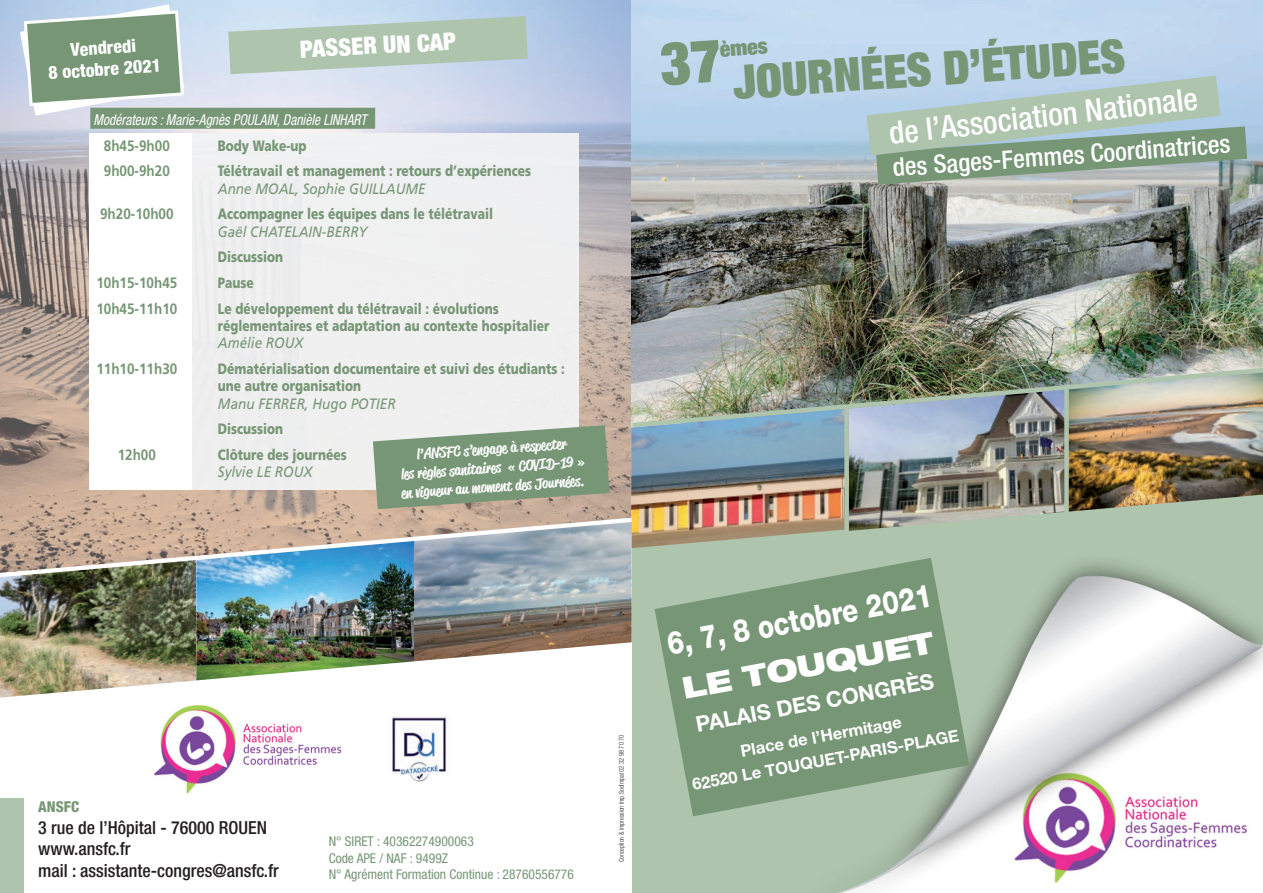
<style>
.page{position:relative;width:1263px;height:893px;background:#fff}
.page>*{position:absolute;margin:0;border:0;box-sizing:border-box;transform-origin:0 0}
.t1{font:900 condensed 46.95px "Helvetica Neue LT Std";color:#779676}
.t2{font:800 31.8px "Helvetica Neue LT Std";color:#fff;scale:.83 1}
.t3{font:500 condensed 31.35px "Helvetica Neue LT Std";color:#fff}
.t4{font:900 expanded 30px "Helvetica Neue LT Std";color:#fff}
.t5{font:500 condensed 25.2px "Helvetica Neue LT Std";color:#fff}
.t6{font:900 condensed 24px "Helvetica Neue LT Std";color:#fff}
.t7{font:900 condensed 21.9px "Helvetica Neue LT Std";color:#779676}
.t8{font:700 21.75px "Helvetica Neue LT Std";color:#fff}
.t9{font:800 condensed 21.45px "Helvetica Neue LT Std";color:#fff}
.t10{font:500 condensed 18px/21.6px "Helvetica Neue LT Std";color:#231f20}
.t11{font:800 condensed 18px/21.6px "Helvetica Neue LT Std";color:#fff;text-align:center}
.t12{font:700 16.5px/24px "Helvetica Neue LT Std";color:#fff;text-align:center}
.t13{font:900 15px/17.2px "Frutiger LT Std";color:#779676;scale:.8 1}
.t14{font:italic 15px "Frutiger LT Std";color:#779676;scale:.9 1}
.t15{font:700 15px "Frutiger LT Std";color:#779676;scale:.9 1}
.t16{font:italic condensed 15px "Helvetica Neue LT Std";color:#fff;scale:.9 1}
.t17{font:800 condensed 15px "Helvetica Neue LT Std";color:#779676}
.t18{font:500 14.4px/19px "Reklame Script";color:#fff;text-align:center}
.t19{font:condensed 13.5px/16.2px "Helvetica Neue LT Std";color:#779676}
.t20{font:300 condensed 6.75px "Helvetica Neue LT Std";color:#231f20;scale:.95 1}
</style>
<div class="page">
<img style="left:0;top:0;width:631px;height:518px">
<div style="left:632px;top:447px;width:631px;height:446px;background:#aec4ad"></div>
<img style="left:631px;top:0;width:632px;height:362px">
<div style="left:0;top:798px;width:23px;height:95px;background:#aec4ad"></div>
<img style="left:154px;top:705px;width:188px;height:89px">
<div style="left:89px;top:133px;width:489px;height:356px;background:#f2f3f4"></div>
<div style="left:89px;top:133px;width:103px;height:356px;background:#fff"></div>
<svg style="left:20px;top:4px;width:165px;height:112px;background:#98b09f"></svg>
<div style="left:90px;top:108px;width:285px;height:21px;background:#779676"></div>
<svg style="left:866px;top:76px;width:381px;height:109px;background:#a1b8ae"></svg>
<svg style="left:228px;top:16px;width:300px;height:58px;background:#b6cabf"></svg>
<img style="left:837px;top:563px;width:426px;height:330px">
<img style="left:0;top:577px;width:196px;height:121px">
<img style="left:631px;top:430px;width:213px;height:118px">
<img style="left:414px;top:520px;width:218px;height:141px">
<img style="left:1069px;top:430px;width:194px;height:82px">
<svg style="left:654px;top:558px;width:315px;height:258px;fill:#779676"></svg>
<img style="left:196px;top:577px;width:218px;height:103px">
<img style="left:849px;top:430px;width:215px;height:101px">
<svg style="left:0;top:518px;width:631px;height:59px;background:#a6aaaa"></svg>
<img style="left:627px;top:362px;width:636px;height:68px">
<div style="left:844px;top:406px;width:5px;height:136px;background:#aec4ad"></div>
<div style="left:1064px;top:386px;width:5px;height:135px;background:#aec4ad"></div>
<img style="left:391px;top:716px;width:58px;height:66px">
<svg style="left:373px;top:425px;width:237px;height:84px;background:#8aa085"></svg>
<div style="left:659px;top:40px;width:62px;height:46px;background:#c1d9f0"></div>
<h3 class="t6" style="left:299px;top:34px;width:158px;rotate:-3deg">PASSER UN CAP</h3>
<h1 class="t1" style="left:731px;top:53px;width:394px;rotate:-4deg">JOURNÉES D’ÉTUDES</h1>
<p class="t11" style="left:46px;top:40px;width:114px;rotate:-4deg">Vendredi<br>8 octobre 2021</p>
<p class="t16" style="left:94px;top:111px;width:305px">Modérateurs : Marie-Agnès POULAIN, Danièle LINHART</p>
<p class="t15" style="left:104px;top:136px;width:75px">8h45-9h00</p>
<p class="t13" style="left:218px;top:137px;width:112px">Body Wake-up</p>
<p class="t15" style="left:104px;top:162px;width:75px">9h00-9h20</p>
<p class="t13" style="left:218px;top:162px;width:393px">Télétravail et management : retours d’expériences</p>
<p class="t14" style="left:218px;top:180px;width:232px">Anne MOAL, Sophie GUILLAUME</p>
<p class="t15" style="left:100px;top:205px;width:83px">9h20-10h00</p>
<p class="t13" style="left:218px;top:205px;width:345px">Accompagner les équipes dans le télétravail</p>
<p class="t14" style="left:218px;top:223px;width:168px">Gaël CHATELAIN-BERRY</p>
<p class="t13" style="left:218px;top:248px;width:83px">Discussion</p>
<p class="t15" style="left:96px;top:274px;width:92px">10h15-10h45</p>
<p class="t13" style="left:218px;top:274px;width:46px">Pause</p>
<p class="t15" style="left:96px;top:300px;width:92px">10h45-11h10</p>
<p class="t13" style="left:218px;top:300px;width:416px">Le développement du télétravail : évolutions réglementaires et adaptation au contexte hospitalier</p>
<p class="t14" style="left:218px;top:334px;width:97px">Amélie ROUX</p>
<p class="t15" style="left:96px;top:360px;width:92px">11h10-11h30</p>
<p class="t13" style="left:218px;top:360px;width:435px">Dématérialisation documentaire et suivi des étudiants : une autre organisation</p>
<p class="t14" style="left:218px;top:395px;width:199px">Manu FERRER, Hugo POTIER</p>
<p class="t13" style="left:218px;top:420px;width:83px">Discussion</p>
<p class="t15" style="left:118px;top:446px;width:44px">12h00</p>
<p class="t13" style="left:218px;top:446px;width:162px">Clôture des journées</p>
<p class="t14" style="left:218px;top:463px;width:107px">Sylvie LE ROUX</p>
<h3 class="t7" style="left:719px;top:35px;width:49px;rotate:-4deg">èmes</h3>
<h3 class="t9" style="left:48px;top:57px;width:106px;rotate:-11deg">6 novembre</h3>
<h3 class="t3" style="left:887px;top:116px;width:312px;rotate:-7deg">de l’Association Nationale</h3>
<h3 class="t5" style="left:892px;top:152px;width:340px;rotate:-4deg">des Sages-Femmes Coordinatrices</h3>
<p class="t18" style="left:398px;top:445px;width:187px;rotate:-4deg">l’ANSFC s’engage à respecter<br>les règles sanitaires « COVID-19 » en vigueur au moment des Journées.</p>
<p class="t17" style="left:38px;top:797px;width:42px">ANSFC</p>
<p class="t10" style="left:38px;top:816px;width:242px">3 rue de l’Hôpital - 76000 ROUEN www.ansfc.fr<br>mail : assistante-congres@ansfc.fr</p>
<p class="t19" style="left:329px;top:833px;width:247px">N° SIRET : 40362274900063<br>Code APE / NAF : 9499Z<br>N° Agrément Formation Continue : 28760556776</p>
<p class="t20" style="left:618px;top:862px;width:136px;rotate:-90deg">Conception &amp; impression Imp Sodimpal 02 32 98 70 70</p>
<h2 class="t2" style="left:664px;top:627px;width:325px;rotate:-11deg">6, 7, 8 octobre 2021</h2>
<h3 class="t4" style="left:679px;top:668px;width:256px;rotate:-10deg">LE TOUQUET</h3>
<h3 class="t8" style="left:693px;top:712px;width:243px;rotate:-11deg">PALAIS DES CONGRÈS</h3>
<p class="t12" style="left:686px;top:750px;width:272px;rotate:-11deg">Place de l’Hermitage<br>62520 Le TOUQUET-PARIS-PLAGE</p>
</div>
